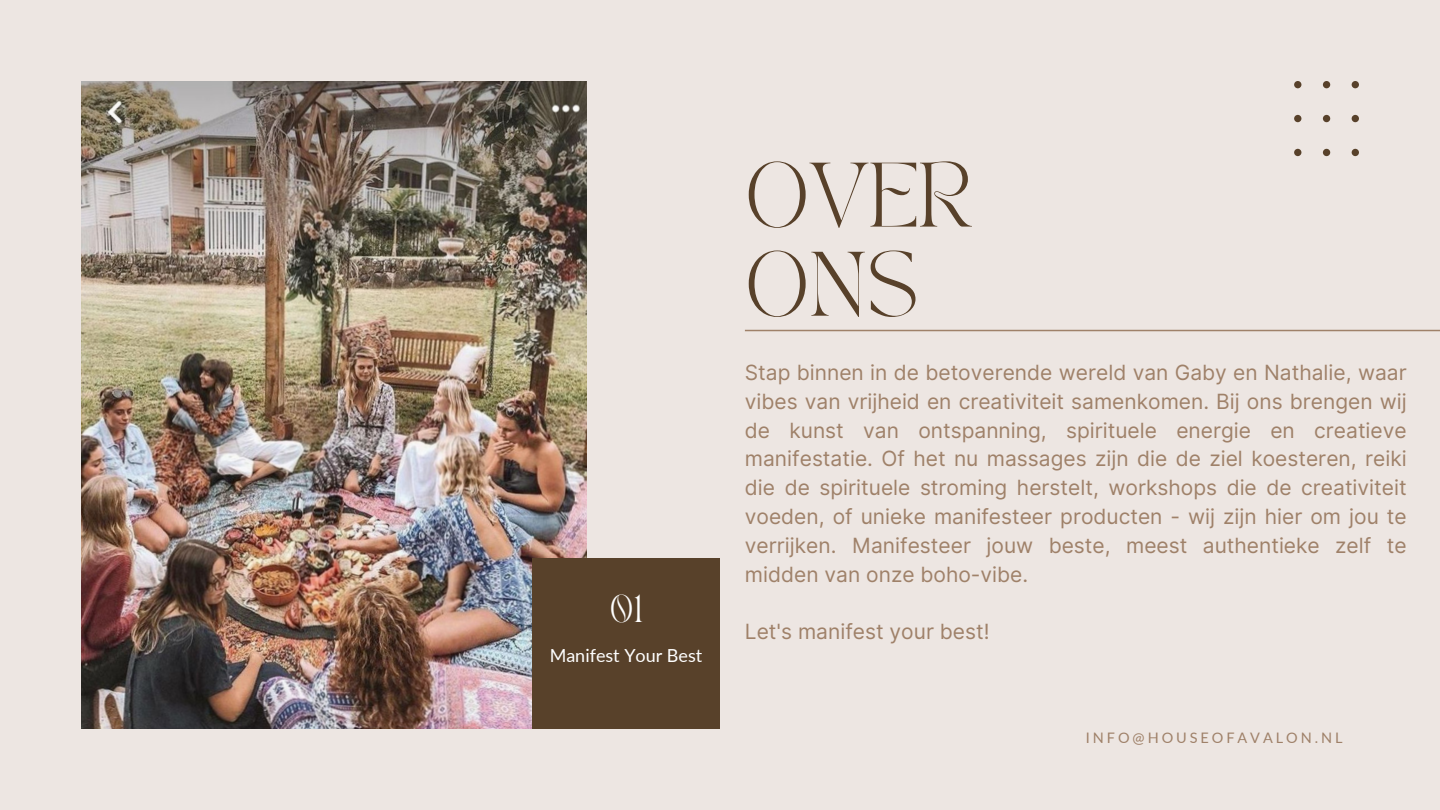
<style>
.page{position:relative;width:1440px;height:810px;background:#ede6e2}
.page>*{position:absolute;margin:0;border:0;box-sizing:border-box;transform-origin:0 0}
.t1{font:63.9px/89.1px "TAN PEARL Regular";color:#58412a}
.t2{font:27px "TAN PEARL Regular";color:#fff}
.t3{font:21px/28.8px "Inter";color:#9f8169;text-align:justify}
.t4{font:18px "Lato";color:#fff}
.t5{font:14.5px "Lato";letter-spacing:.205em;color:#9f8169}
</style>
<div class="page">
<img style="left:81px;top:81px;width:505px;height:648px">
<hr style="left:745px;top:330px;width:695px;height:1px;background:#9f8169">
<div style="left:532px;top:558px;width:188px;height:171px;background:#58412a"></div>
<svg style="left:1294px;top:81px;width:65px;height:76px"></svg>
<h2 class="t2" style="left:609px;top:594px;width:35px">01</h2>
<h2 class="t4" style="left:550px;top:645px;width:154px">Manifest Your Best</h2>
<p class="t1" style="left:745px;top:157px;width:230px">OVER<br>ONS</p>
<h3 class="t3" style="left:745px;top:358px;width:663px">Stap binnen in de betoverende wereld van Gaby en Nathalie, waar vibes van vrijheid en creativiteit samenkomen. Bij ons brengen wij de kunst van ontspanning, spirituele energie en creatieve manifestatie. Of het nu massages zijn die de ziel koesteren, reiki die de spirituele stroming herstelt, workshops die de creativiteit voeden, of unieke manifesteer producten - wij zijn hier om jou te verrijken. Manifesteer jouw beste, meest authentieke zelf te midden van onze boho-vibe.</h3>
<p class="t3" style="left:745px;top:617px;width:246px">Let's manifest your best!</p>
<h1 class="t5" style="left:1086px;top:728px;width:258px">INFO@HOUSEOFAVALON.NL</h1>
</div>
